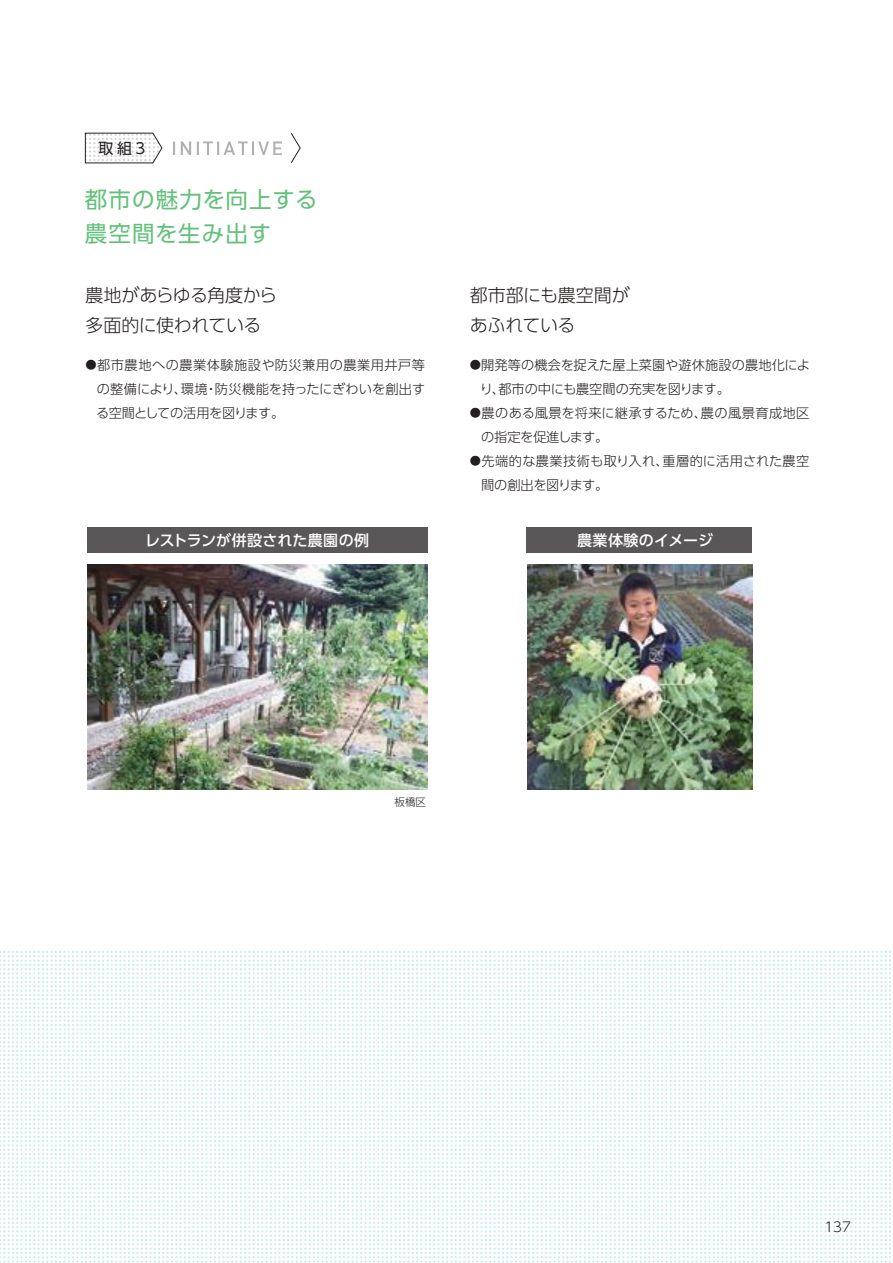
<style>
.page{position:relative;width:893px;height:1263px;background:#fff}
.page>*{position:absolute;margin:0;border:0;box-sizing:border-box;transform-origin:0 0}
.t1{font:22.5px/34.5px "UD Shin Go Pro";letter-spacing:.05em;color:#63c17b}
.t2{font:300 18px/30px "UD Shin Go Pro";letter-spacing:-.02em;color:#241f1f}
.t3{font:500 15px "UD Shin Go Pro";letter-spacing:.01em;color:#fff}
.t4{font:15px "UD Shin Go Pro";color:#241f1f}
.t5{font:300 13.5px "UD Shin Go Pro";color:#241f1f}
.t6{font:300 13.2px/24px "UD Shin Go Pro";color:#241f1f}
.t7{font:300 10.5px "UD Shin Go Pro";color:#241f1f}
.s1{font-size:11.25px}
</style>
<div class="page">
<svg style="left:0;top:951px;width:891px;height:312px"></svg>
<div style="left:87px;top:527px;width:341px;height:26px;background:#5a5758"></div>
<div style="left:526px;top:527px;width:225px;height:26px;background:#5a5758"></div>
<svg style="left:290px;top:133px;width:11px;height:30px"></svg>
<svg style="left:173px;top:141px;width:109px;height:14px"></svg>
<svg style="left:85px;top:133px;width:78px;height:31px"></svg>
<img style="left:527px;top:564px;width:225px;height:225px">
<img style="left:88px;top:564px;width:340px;height:225px">
<p class="t4" style="left:99px;top:136px;width:48px">取 組 3</p>
<h1 class="t1" style="left:85px;top:181px;width:234px">都市の魅力を向上する農空間を生み出す</h1>
<h2 class="t2" style="left:85px;top:279px;width:193px">農地があらゆる角度から多面的に使われている</h2>
<p class="t6" style="left:96px;top:352px;width:331px;text-align:justify;text-indent:-11px"><span class="s1">●</span>都市農地への農業体験施設や防災兼用の農業用井戸等の整備により、環境・防災機能を持ったにぎわいを創出する空間としての活用を図ります。</p>
<h2 class="t2" style="left:470px;top:279px;width:162px">都市部にも農空間があふれている</h2>
<p class="t6" style="left:480px;top:352px;width:332px;text-indent:-10px"><span class="s1">●</span>開発等の機会を捉えた屋上菜園や遊休施設の農地化により、都市の中にも農空間の充実を図ります。</p>
<p class="t6" style="left:481px;top:400px;width:330px;text-indent:-11px"><span class="s1">●</span>農のある風景を将来に継承するため、農の風景育成地区の指定を促進します。</p>
<p class="t6" style="left:481px;top:448px;width:330px;text-indent:-11px"><span class="s1">●</span>先端的な農業技術も取り入れ、重層的に活用された農空間の創出を図ります。</p>
<p class="t3" style="left:145px;top:528px;width:225px">レストランが併設された農園の例</p>
<p class="t3" style="left:577px;top:528px;width:137px">農業体験のイメージ</p>
<p class="t7" style="left:394px;top:793px;width:33px">板橋区</p>
<p class="t5" style="left:824px;top:1215px;width:28px">137</p>
</div>
